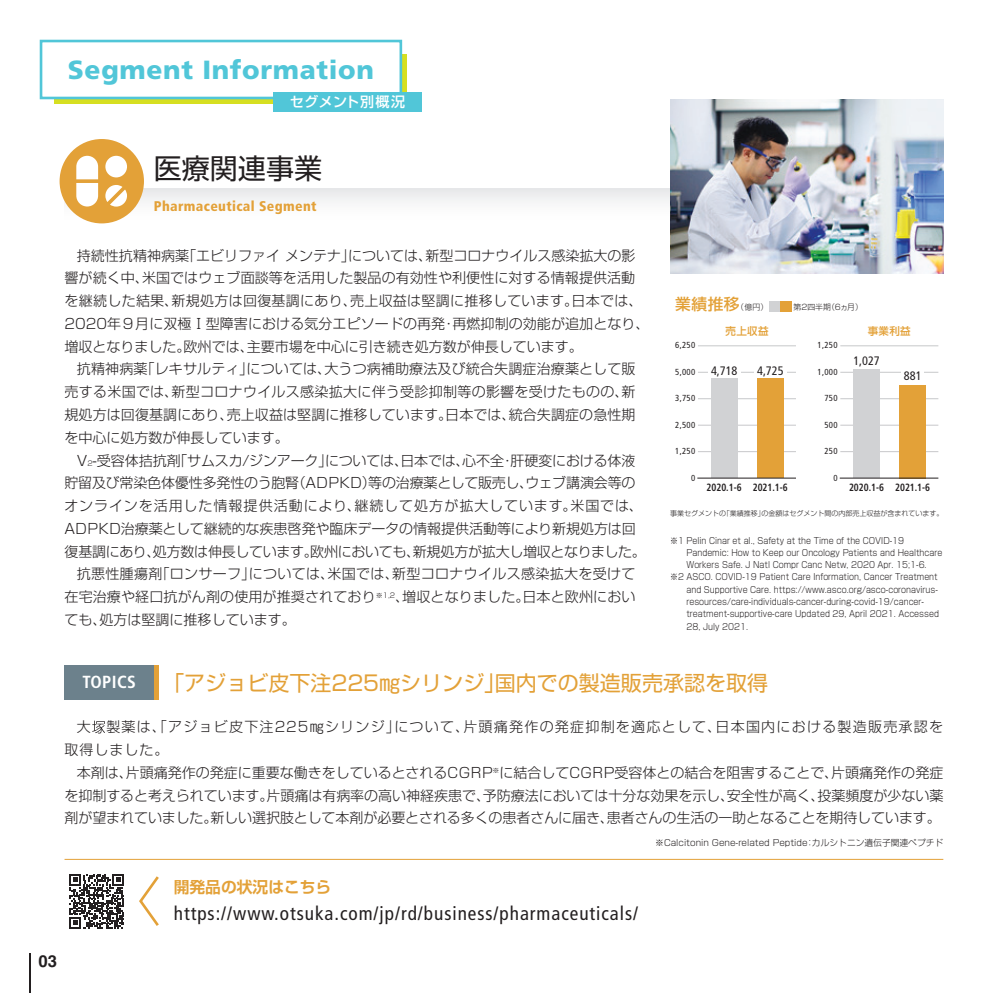
<style>
.page{position:relative;width:993px;height:993px;background:#fff}
.page>*{position:absolute;margin:0;border:0;box-sizing:border-box;transform-origin:0 0}
.t1{font:28px "Shin Go Pr 5";color:#231f20}
.t2{font:900 26.25px "Frutiger LT Std";letter-spacing:.025em;color:#51c6d8}
.t3{font:21px "Shin Go Pr 5";color:#e3a138}
.t4{font:condensed 19.25px "Frutiger LT Std";letter-spacing:.05em;color:#231f20}
.t5{font:700 condensed 17.5px "Frutiger LT Std";letter-spacing:.025em;color:#fff}
.t6{font:700 16.62px "Helvetica LT Std";color:#231f20}
.t7{font:700 15.75px "Shin Go Pr 5 De";color:#e3a138}
.t8{font:500 15.75px "Shin Go Pr 5";color:#e3a138}
.t9{font:300 14px/22.8px "Shin Go Pr 5";letter-spacing:.005em;color:#231f20;text-align:justify}
.t10{font:300 14px/22.8px "Shin Go Pr 5";letter-spacing:.09em;color:#231f20}
.t11{font:300 14px "Shin Go Pr 5";letter-spacing:-.015em;color:#231f20}
.t12{font:300 14px "Shin Go Pr 5";letter-spacing:-.02em;color:#231f20}
.t13{font:300 14px "Shin Go Pr 5";letter-spacing:.025em;color:#231f20}
.t14{font:300 14px "Shin Go Pr 5";letter-spacing:.065em;color:#231f20}
.t15{font:900 condensed 14px "Frutiger LT Std";letter-spacing:.025em;color:#e3a138}
.t16{font:500 14px "Shin Go Pr 5";letter-spacing:.045em;color:#fff}
.t17{font:condensed 12.25px "Frutiger LT Std";color:#231f20}
.t18{font:700 condensed 10.5px "Frutiger LT Std";color:#231f20;scale:.9 1}
.t19{font:500 10.5px "Shin Go Pr 5";letter-spacing:.03em;color:#e3a138}
.t20{font:300 8.75px "Shin Go Pr 5";color:#231f20;scale:.9 1}
.t21{font:condensed 8.75px "Frutiger LT Std";letter-spacing:.03em;color:#231f20}
.t22{font:300 8.75px "Shin Go Pr 5";color:#231f20}
.t23{font:300 7.88px "Shin Go Pr 5";color:#231f20}
.t24{font:300 7px "Shin Go Pr 5";color:#231f20}
.s1{font-size:7px}
.s2{font-weight:300;font-size:7.88px;color:#231f20}
</style>
<div class="page">
<div style="left:64px;top:189px;width:879px;height:34px;background:linear-gradient(to bottom,#eaebed,#fff)"></div>
<div style="left:769px;top:301px;width:10px;height:10px;background:#d1d2d4"></div>
<div style="left:779px;top:301px;width:12px;height:10px;background:#e3a138"></div>
<hr style="left:697px;top:451px;width:98px;height:1px;background:#c7c8ca">
<hr style="left:697px;top:372px;width:98px;height:1px;background:#c7c8ca">
<hr style="left:697px;top:345px;width:98px;height:1px;background:#c7c8ca">
<hr style="left:697px;top:398px;width:98px;height:1px;background:#c7c8ca">
<hr style="left:697px;top:424px;width:98px;height:1px;background:#c7c8ca">
<hr style="left:840px;top:451px;width:98px;height:1px;background:#c7c8ca">
<hr style="left:840px;top:424px;width:98px;height:1px;background:#c7c8ca">
<hr style="left:840px;top:372px;width:98px;height:1px;background:#c7c8ca">
<hr style="left:840px;top:345px;width:98px;height:1px;background:#c7c8ca">
<hr style="left:840px;top:398px;width:98px;height:1px;background:#c7c8ca">
<hr style="left:708px;top:370px;width:32px;height:3px;background:#fff">
<div style="left:710px;top:378px;width:27px;height:100px;background:#d1d2d4"></div>
<div style="left:852px;top:369px;width:27px;height:109px;background:#d1d2d4"></div>
<hr style="left:754px;top:370px;width:32px;height:3px;background:#fff">
<hr style="left:900px;top:370px;width:23px;height:3px;background:#fff">
<div style="left:756px;top:378px;width:27px;height:100px;background:#e3a138"></div>
<div style="left:898px;top:385px;width:27px;height:93px;background:#e3a138"></div>
<hr style="left:697px;top:477px;width:98px;height:1px;background:#231f20">
<hr style="left:839px;top:477px;width:99px;height:1px;background:#231f20">
<img style="left:670px;top:99px;width:273px;height:174px">
<svg style="left:55px;top:55px;width:352px;height:49px"></svg>
<div style="left:41px;top:41px;width:359px;height:57px;background:#fff"></div>
<div style="left:40px;top:40px;width:362px;height:59px;border:3px solid #51c6d8"></div>
<div style="left:273px;top:92px;width:149px;height:20px;background:#51c6d8"></div>
<div style="left:60px;top:139px;width:84px;height:84px;background:#e3a138;border-radius:50%"></div>
<div style="left:105px;top:156px;width:22px;height:21px;background:#fff;border-radius:50%"></div>
<svg style="left:105px;top:185px;width:22px;height:21px"></svg>
<svg style="left:76px;top:156px;width:22px;height:50px"></svg>
<svg style="left:69px;top:874px;width:55px;height:54px"></svg>
<svg style="left:139px;top:876px;width:20px;height:50px"></svg>
<hr style="left:64px;top:858px;width:879px;height:1px;background:#e3a138">
<svg style="left:92px;top:720px;width:13px;height:13px"></svg>
<div style="left:64px;top:665px;width:90px;height:34px;background:#6c818c"></div>
<div style="left:154px;top:665px;width:5px;height:34px;background:#e3a138"></div>
<hr style="left:30px;top:952px;width:1px;height:40px;background:#231f20">
<h2 class="t2" style="left:68px;top:54px;width:307px">Segment Information</h2>
<p class="t16" style="left:290px;top:90px;width:117px">セグメント別概況</p>
<h1 class="t1" style="left:154px;top:145px;width:169px">医療関連事業</h1>
<p class="t15" style="left:154px;top:198px;width:164px">Pharmaceutical Segment</p>
<p class="t9" style="left:64px;top:242px;width:586px;text-align:left;text-indent:12px">持続性抗精神病薬「エビリファイ メンテナ」については、新型コロナウイルス感染拡大の影響が続く中、米国ではウェブ面談等を活用した製品の有効性や利便性に対する情報提供活動を継続した結果、新規処方は回復基調にあり、売上収益は堅調に推移しています。日本では、2020年９月に双極Ⅰ型障害における気分エピソードの再発・再燃抑制の効能が追加となり、増収となりました。欧州では、主要市場を中心に引き続き処方数が伸長しています。</p>
<p class="t9" style="left:64px;top:356px;width:572px;text-indent:12px">抗精神病薬「レキサルティ」については、大うつ病補助療法及び統合失調症治療薬として販売する米国では、新型コロナウイルス感染拡大に伴う受診抑制等の影響を受けたものの、新規処方は回復基調にあり、売上収益は堅調に推移しています。日本では、統合失調症の急性期を中心に処方数が伸長しています。</p>
<p class="t9" style="left:77px;top:447px;width:560px">V<span class="s1">2</span>-受容体拮抗剤「サムスカ/ジンアーク」については、日本では、心不全・肝硬変における体液</p>
<p class="t11" style="left:64px;top:471px;width:572px">貯留及び常染色体優性多発性のう胞腎（ADPKD）等の治療薬として販売し、ウェブ講演会等の</p>
<p class="t14" style="left:64px;top:494px;width:580px">オンラインを活用した情報提供活動により、継続して処方が拡大しています。米国では、</p>
<p class="t9" style="left:64px;top:515px;width:572px">ADPKD治療薬として継続的な疾患啓発や臨床データの情報提供活動等により新規処方は回</p>
<p class="t12" style="left:64px;top:539px;width:582px">復基調にあり、処方数は伸長しています。欧州においても、新規処方が拡大し増収となりました。</p>
<p class="t13" style="left:77px;top:562px;width:559px">抗悪性腫瘍剤「ロンサーフ」については、米国では、新型コロナウイルス感染拡大を受けて</p>
<p class="t9" style="left:64px;top:584px;width:572px">在宅治療や経口抗がん剤の使用が推奨されており<sup>※1,2</sup>、増収となりました。日本と欧州におい</p>
<p class="t9" style="left:64px;top:606px;width:232px">ても、処方は堅調に推移しています。</p>
<p class="t8" style="left:675px;top:291px;width:95px">業績推移<span class="s2">（億円）</span></p>
<p class="t23" style="left:793px;top:300px;width:71px">第2四半期（6ヵ月）</p>
<p class="t19" style="left:725px;top:322px;width:44px">売上収益</p>
<p class="t21" style="left:675px;top:340px;width:21px">6,250</p>
<p class="t21" style="left:817px;top:340px;width:21px">1,250</p>
<p class="t19" style="left:867px;top:322px;width:44px">事業利益</p>
<p class="t21" style="left:675px;top:366px;width:21px">5,000</p>
<p class="t17" style="left:710px;top:363px;width:28px">4,718</p>
<p class="t17" style="left:853px;top:353px;width:28px">1,027</p>
<p class="t17" style="left:756px;top:363px;width:28px">4,725</p>
<p class="t17" style="left:903px;top:368px;width:19px">881</p>
<p class="t21" style="left:817px;top:366px;width:21px">1,000</p>
<p class="t21" style="left:675px;top:393px;width:21px">3,750</p>
<p class="t21" style="left:675px;top:419px;width:21px">2,500</p>
<p class="t21" style="left:824px;top:393px;width:15px">750</p>
<p class="t21" style="left:824px;top:419px;width:15px">500</p>
<p class="t21" style="left:675px;top:446px;width:21px">1,250</p>
<p class="t21" style="left:824px;top:446px;width:15px">250</p>
<p class="t21" style="left:690px;top:472px;width:6px">0</p>
<p class="t21" style="left:833px;top:472px;width:6px">0</p>
<p class="t18" style="left:706px;top:481px;width:40px">2020.1-6</p>
<p class="t18" style="left:848px;top:481px;width:40px">2020.1-6</p>
<p class="t18" style="left:752px;top:481px;width:40px">2021.1-6</p>
<p class="t18" style="left:894px;top:481px;width:40px">2021.1-6</p>
<p class="t24" style="left:670px;top:507px;width:274px">事業セグメントの「業績推移」の金額はセグメント間の内部売上収益が含まれています。</p>
<p class="t20" style="left:670px;top:533px;width:261px">※１ Pelin Cinar et al., Safety at the Time of the COVID-19</p>
<p class="t20" style="left:686px;top:545px;width:286px">Pandemic: How to Keep our Oncology Patients and Healthcare</p>
<p class="t20" style="left:686px;top:557px;width:268px">Workers Safe. J Natl Compr Canc Netw, 2020 Apr. 15;1-6.</p>
<p class="t20" style="left:670px;top:569px;width:298px">※２ ASCO. COVID-19 Patient Care Information, Cancer Treatment</p>
<p class="t20" style="left:686px;top:582px;width:281px">and Supportive Care. https://www.asco.org/asco-coronavirus-</p>
<p class="t20" style="left:686px;top:594px;width:265px">resources/care-individuals-cancer-during-covid-19/cancer-</p>
<p class="t20" style="left:686px;top:606px;width:282px">treatment-supportive-care Updated 29, April 2021. Accessed</p>
<p class="t20" style="left:686px;top:618px;width:70px">28, July 2021.</p>
<p class="t5" style="left:82px;top:671px;width:55px">TOPICS</p>
<h3 class="t3" style="left:163px;top:665px;width:606px">「アジョビ皮下注225㎎シリンジ」国内での製造販売承認を取得</h3>
<p class="t10" style="left:64px;top:714px;width:879px;text-indent:12px">大 製薬は、「アジョビ皮下注225㎎シリンジ」について、片頭痛発作の発症抑制を適応として、日本国内における製造販売承認を取得しました。</p>
<p class="t9" style="left:64px;top:759px;width:880px;text-indent:12px">本剤は、片頭痛発作の発症に重要な働きをしているとされるCGRP<sup>※</sup>に結合してCGRP受容体との結合を阻害することで、片頭痛発作の発症を抑制すると考えられています。片頭痛は有病率の高い神経疾患で、予防療法においては十分な効果を示し、安全性が高く、投薬頻度が少ない薬剤が望まれていました。新しい選択肢として本剤が必要とされる多くの患者さんに届き、患者さんの生活の一助となることを期待しています。</p>
<p class="t22" style="left:655px;top:835px;width:289px">※Calcitonin Gene-related Peptide：カルシトニン遺伝子関連ペプチド</p>
<p class="t6" style="left:39px;top:950px;width:20px">03</p>
<p class="t7" style="left:174px;top:873px;width:159px">開発品の状況はこちら</p>
<h3 class="t4" style="left:174px;top:902px;width:466px">https://www.otsuka.com/jp/rd/business/pharmaceuticals/</h3>
</div>
